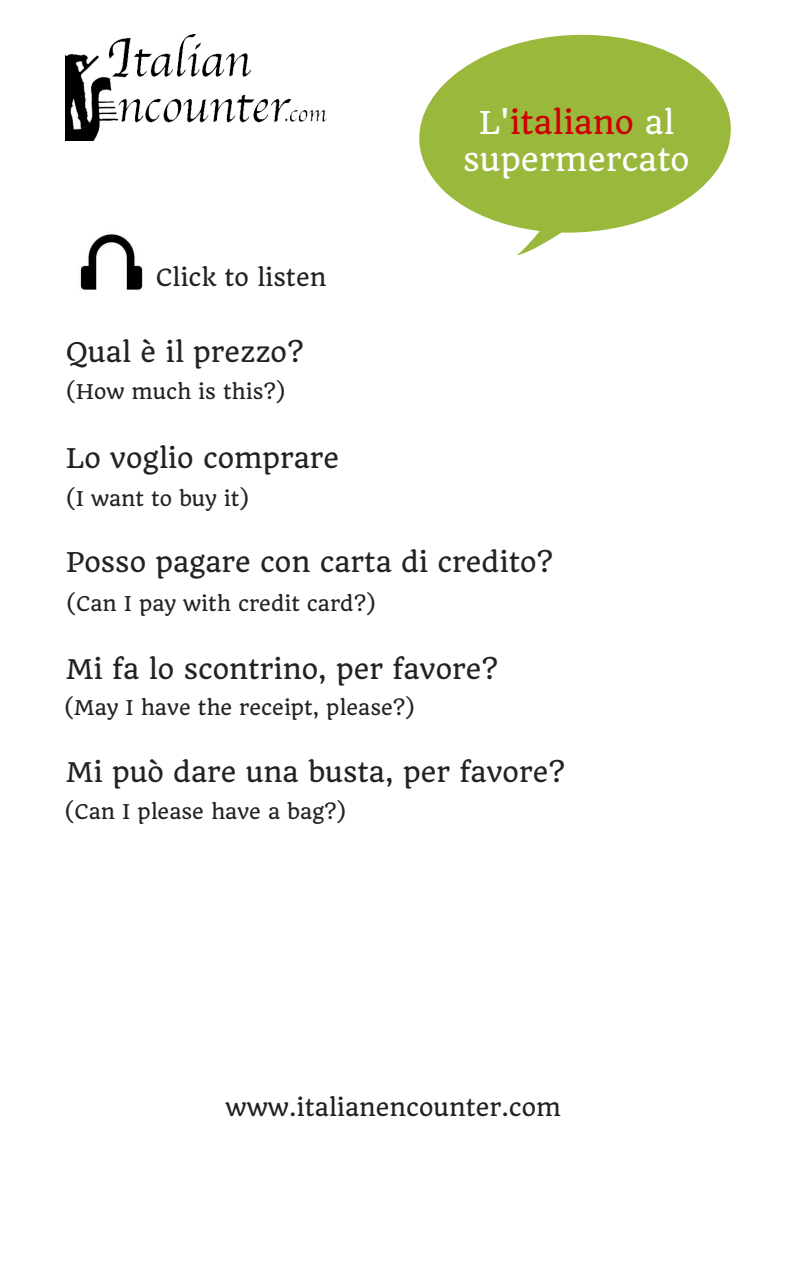
<style>
.page{position:relative;width:793px;height:1266px;background:#fff}
.page>*{position:absolute;margin:0;border:0;box-sizing:border-box;transform-origin:0 0}
.t1{font:30.67px/37.1px "Quando";color:#fff;text-align:center}
.t2{font:26.55px "Quando";color:#222}
.t3{font:23.17px "Quando";color:#222}
.t4{font:19.88px "Quando";color:#222}
.s1{color:#c00}
</style>
<div class="page">
<img style="left:66px;top:34px;width:261px;height:107px">
<svg style="left:419px;top:34px;width:312px;height:221px;fill:#99b83c"></svg>
<img style="left:80px;top:234px;width:63px;height:56px">
<p class="t3" style="left:156px;top:263px;width:172px">Click to listen</p>
<p class="t2" style="left:66px;top:335px;width:239px">Qual è il prezzo?</p>
<p class="t4" style="left:66px;top:379px;width:220px">(How much is this?)</p>
<p class="t1" style="left:463px;top:104px;width:228px">L'<span class="s1">italiano</span> al supermercato</p>
<p class="t2" style="left:66px;top:442px;width:275px">Lo voglio comprare</p>
<p class="t4" style="left:66px;top:486px;width:184px">(I want to buy it)</p>
<p class="t2" style="left:66px;top:545px;width:489px">Posso pagare con carta di credito?</p>
<p class="t4" style="left:67px;top:591px;width:310px">(Can I pay with credit card?)</p>
<p class="t2" style="left:66px;top:652px;width:433px">Mi fa lo scontrino, per favore?</p>
<p class="t4" style="left:65px;top:695px;width:351px">(May I have the receipt, please?)</p>
<p class="t2" style="left:66px;top:756px;width:500px">Mi può dare una busta, per favore?</p>
<p class="t4" style="left:65px;top:799px;width:282px">(Can I please have a bag?)</p>
<p class="t3" style="left:225px;top:1093px;width:337px">www.italianencounter.com</p>
</div>
